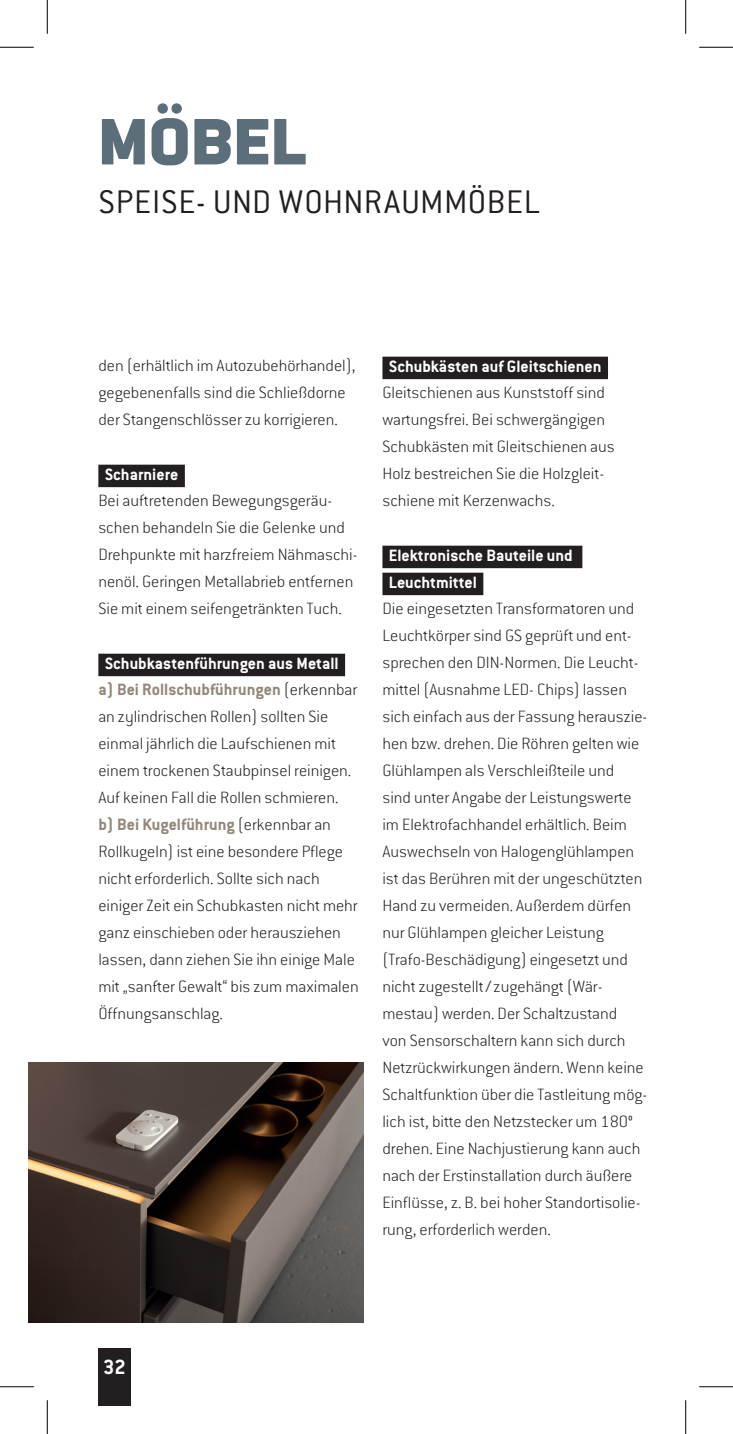
<style>
.page{position:relative;width:733px;height:1434px;background:#fff}
.page>*{position:absolute;margin:0;border:0;box-sizing:border-box;transform-origin:0 0}
.t1{font:900 72px "Conduit ITC Std";letter-spacing:.01em;color:#5d6e7b}
.t2{font:300 36px "Conduit ITC Std";letter-spacing:.015em;color:#231f20}
.t3{font:700 22.5px "Conduit ITC Std";color:#fff}
.t4{font:200 18px/27px "Conduit ITC Std";color:#231f20}
.t5{font:700 18px/27px "Conduit ITC Std";color:#fff}
.s1{font-weight:700;color:#fff}
.s2{font-weight:700;color:#938779}
</style>
<div class="page">
<div style="left:98px;top:1348px;width:32px;height:58px;background:#231f20"></div>
<div style="left:98px;top:465px;width:87px;height:22px;background:#231f20"></div>
<div style="left:98px;top:654px;width:247px;height:22px;background:#231f20"></div>
<div style="left:382px;top:357px;width:225px;height:22px;background:#231f20"></div>
<div style="left:382px;top:546px;width:200px;height:22px;background:#231f20"></div>
<div style="left:382px;top:573px;width:101px;height:22px;background:#231f20"></div>
<img style="left:28px;top:1063px;width:335px;height:260px">
<hr style="left:0;top:47px;width:34px;height:1px;background:#000">
<hr style="left:699px;top:47px;width:33px;height:1px;background:#000">
<hr style="left:0;top:1386px;width:34px;height:1px;background:#000">
<hr style="left:699px;top:1386px;width:33px;height:1px;background:#000">
<hr style="left:47px;top:0;width:1px;height:34px;background:#000">
<hr style="left:47px;top:1400px;width:1px;height:34px;background:#000">
<hr style="left:685px;top:0;width:1px;height:34px;background:#000">
<hr style="left:685px;top:1400px;width:1px;height:34px;background:#000">
<h1 class="t1" style="left:98px;top:102px;width:209px">MÖBEL</h1>
<h2 class="t2" style="left:98px;top:180px;width:443px">SPEISE- UND WOHNRAUMMÖBEL</h2>
<p class="t4" style="left:98px;top:352px;width:258px">den (erhältlich im Autozubehörhandel), gegebenenfalls sind die Schließdorne der Stangenschlösser zu korrigieren.</p>
<p class="t5" style="left:105px;top:461px;width:75px">Scharniere</p>
<p class="t4" style="left:98px;top:487px;width:260px">Bei auftretenden Bewegungsgeräu&shy;schen behandeln Sie die Gelenke und Drehpunkte mit harzfreiem Nähmaschi&shy;nenöl. Geringen Metallabrieb entfernen Sie mit einem seifengetränkten Tuch.</p>
<p class="t4" style="left:98px;top:650px;width:262px;text-indent:6px"><span class="s1">Schubkastenführungen aus Metall </span><span class="s2">a) Bei Rollschubführungen</span> (erkennbar an zylindrischen Rollen) sollten Sie einmal jährlich die Laufschienen mit einem trockenen Staubpinsel reinigen.<br>Auf keinen Fall die Rollen schmieren.<br><span class="s2">b) Bei Kugelführung</span> (erkennbar an Rollkugeln) ist eine besondere Pflege nicht erforderlich. Sollte sich nach einiger Zeit ein Schubkasten nicht mehr ganz einschieben oder herausziehen lassen, dann ziehen Sie ihn einige Male mit „sanfter Gewalt“ bis zum maximalen Öffnungsanschlag.</p>
<p class="t5" style="left:388px;top:353px;width:214px">Schubkästen auf Gleitschienen</p>
<p class="t4" style="left:382px;top:379px;width:234px">Gleitschienen aus Kunststoff sind wartungsfrei. Bei schwergängigen Schubkästen mit Gleitschienen aus Holz bestreichen Sie die Holzgleit&shy;schiene mit Kerzenwachs.</p>
<p class="t5" style="left:388px;top:542px;width:185px">Elektronische Bauteile und<br>Leuchtmittel</p>
<p class="t4" style="left:382px;top:595px;width:266px">Die eingesetzten Transformatoren und Leuchtkörper sind GS geprüft und ent&shy;sprechen den DIN-Normen. Die Leucht&shy;mittel (Ausnahme LED- Chips) lassen sich einfach aus der Fassung herauszie&shy;hen bzw. drehen. Die Röhren gelten wie Glühlampen als Verschleißteile und<br>sind unter Angabe der Leistungswerte im Elektrofachhandel erhältlich. Beim Auswechseln von Halogenglühlampen ist das Berühren mit der ungeschützten Hand zu vermeiden. Außerdem dürfen nur Glühlampen gleicher Leistung (Trafo-Beschädigung) eingesetzt und nicht zugestellt/zugehängt (Wär&shy;mestau) werden. Der Schaltzustand<br>von Sensorschaltern kann sich durch Netzrückwirkungen ändern. Wenn keine Schaltfunktion über die Tastleitung mög&shy;lich ist, bitte den Netzstecker um 180° drehen. Eine Nachjustierung kann auch nach der Erstinstallation durch äußere Einflüsse, z. B. bei hoher Standortisolie&shy;rung, erforderlich werden.</p>
<p class="t3" style="left:103px;top:1353px;width:24px">32</p>
</div>
